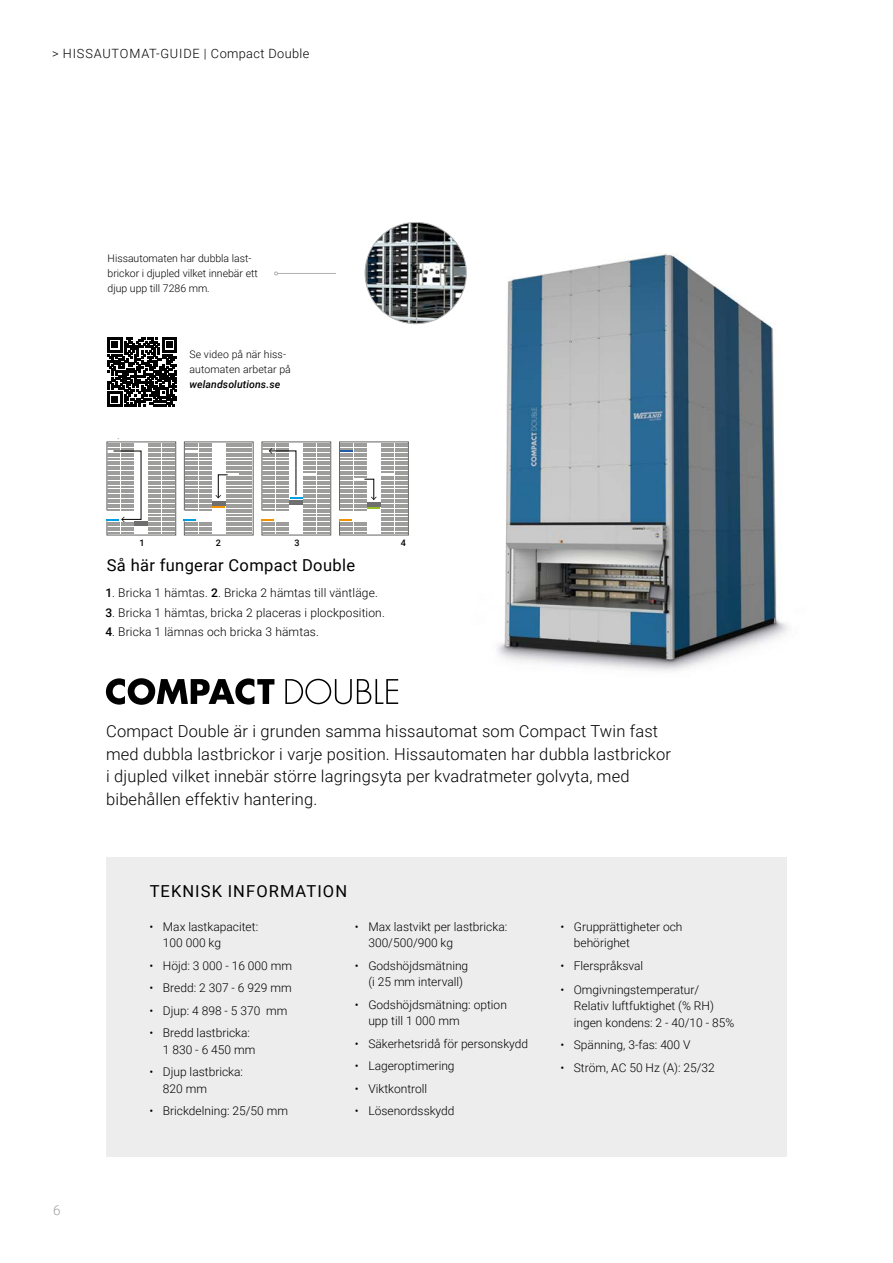
<style>
.page{position:relative;width:893px;height:1263px;background:#fff}
.page>*{position:absolute;margin:0;border:0;box-sizing:border-box;transform-origin:0 0}
.t1{font:300 16.5px/22.5px "Roboto";letter-spacing:.01em;color:#000}
.t2{font:16.5px "Roboto";letter-spacing:.02em;color:#000}
.t3{font:16.5px "Roboto";letter-spacing:.065em;color:#000}
.t4{font:300 13.5px "Roboto";color:#9d9d9c}
.t5{font:300 12.75px "Roboto";letter-spacing:.05em;color:#000}
.t6{font:300 12px/16.5px "Roboto";color:#000}
.t7{font:300 10.5px/15px "Roboto";color:#000}
.t8{font:italic 500 10.5px "Roboto";letter-spacing:.01em;color:#000}
.t9{font:500 9px "Roboto";color:#000}
.s1{font-weight:500}
</style>
<div class="page">
<img style="left:437px;top:254px;width:351px;height:417px">
<img style="left:365px;top:222px;width:101px;height:102px;border-radius:51px">
<div style="left:106px;top:857px;width:680px;height:300px;background:#ededed"></div>
<hr style="left:278px;top:273px;width:58px;height:1px;background:#b0b1b2">
<svg style="left:106px;top:678px;width:168px;height:27px"></svg>
<svg style="left:285px;top:679px;width:113px;height:25px"></svg>
<svg style="left:106px;top:441px;width:303px;height:95px"></svg>
<svg style="left:107px;top:337px;width:70px;height:70px"></svg>
<p class="t5" style="left:52px;top:45px;width:259px">&gt; HISSAUTOMAT-GUIDE | Compact Double</p>
<p class="t7" style="left:108px;top:250px;width:152px">Hissautomaten har dubbla last&shy;brickor i djupled vilket innebär ett djup upp till 7286 mm.</p>
<p class="t7" style="left:189px;top:346px;width:103px">Se video på när hiss&shy;automaten arbetar på</p>
<p class="t8" style="left:189px;top:377px;width:92px">welandsolutions.se</p>
<p class="t9" style="left:140px;top:536px;width:7px">1</p>
<p class="t9" style="left:216px;top:536px;width:7px">2</p>
<p class="t9" style="left:294px;top:536px;width:7px">3</p>
<p class="t9" style="left:401px;top:536px;width:7px">4</p>
<h1 class="t2" style="left:107px;top:554px;width:250px">Så här fungerar Compact Double</h1>
<p class="t6" style="left:105px;top:584px;width:274px"><span class="s1">1</span>. Bricka 1 hämtas. <span class="s1">2</span>. Bricka 2 hämtas till väntläge.</p>
<p class="t6" style="left:105px;top:604px;width:281px"><span class="s1">3</span>. Bricka 1 hämtas, bricka 2 placeras i plockposition.</p>
<p class="t6" style="left:105px;top:623px;width:215px"><span class="s1">4</span>. Bricka 1 lämnas och bricka 3 hämtas.</p>
<p class="t1" style="left:106px;top:720px;width:566px">Compact Double är i grunden samma hissautomat som Compact Twin fast med dubbla lastbrickor i varje position. Hissautomaten har dubbla lastbrickor i djupled vilket innebär större lagringsyta per kvadratmeter golvyta, med bibehållen effektiv hantering.</p>
<p class="t4" style="left:53px;top:1200px;width:9px">6</p>
<h1 class="t3" style="left:150px;top:879px;width:199px">TEKNISK INFORMATION</h1>
<p class="t6" style="left:163px;top:918px;width:97px;text-indent:-14px">• Max lastkapacitet:<br>100 000 kg</p>
<p class="t6" style="left:149px;top:957px;width:144px">• Höjd: 3 000 - 16 000 mm</p>
<p class="t6" style="left:149px;top:979px;width:144px">• Bredd: 2 307 - 6 929 mm</p>
<p class="t6" style="left:149px;top:1002px;width:140px">• Djup: 4 898 - 5 370 mm</p>
<p class="t6" style="left:163px;top:1024px;width:94px;text-indent:-14px">• Bredd lastbricka:<br>1 830 - 6 450 mm</p>
<p class="t6" style="left:163px;top:1063px;width:82px;text-indent:-14px">• Djup lastbricka:<br>820 mm</p>
<p class="t6" style="left:149px;top:1102px;width:140px">• Brickdelning: 25/50 mm</p>
<p class="t6" style="left:368px;top:918px;width:140px;text-indent:-14px">• Max lastvikt per lastbricka:<br>300/500/900 kg</p>
<p class="t6" style="left:368px;top:957px;width:101px;text-indent:-14px">• Godshöjdsmätning (i 25 mm intervall)</p>
<p class="t6" style="left:368px;top:996px;width:140px;text-indent:-14px">• Godshöjdsmätning: option upp till 1 000 mm</p>
<p class="t6" style="left:355px;top:1035px;width:175px">• Säkerhetsridå för personskydd</p>
<p class="t6" style="left:355px;top:1057px;width:101px">• Lageroptimering</p>
<p class="t6" style="left:355px;top:1080px;width:74px">• Viktkontroll</p>
<p class="t6" style="left:355px;top:1102px;width:101px">• Lösenordsskydd</p>
<p class="t6" style="left:574px;top:918px;width:110px;text-indent:-14px">• Grupprättigheter och behörighet</p>
<p class="t6" style="left:560px;top:957px;width:84px">• Flerspråksval</p>
<p class="t6" style="left:574px;top:981px;width:162px;text-indent:-14px">• Omgivningstemperatur/<br>Relativ luftfuktighet (% RH) ingen kondens: 2 - 40/10 - 85%</p>
<p class="t6" style="left:560px;top:1036px;width:132px">• Spänning, 3-fas: 400 V</p>
<p class="t6" style="left:560px;top:1059px;width:156px">• Ström, AC 50 Hz (A): 25/32</p>
</div>
